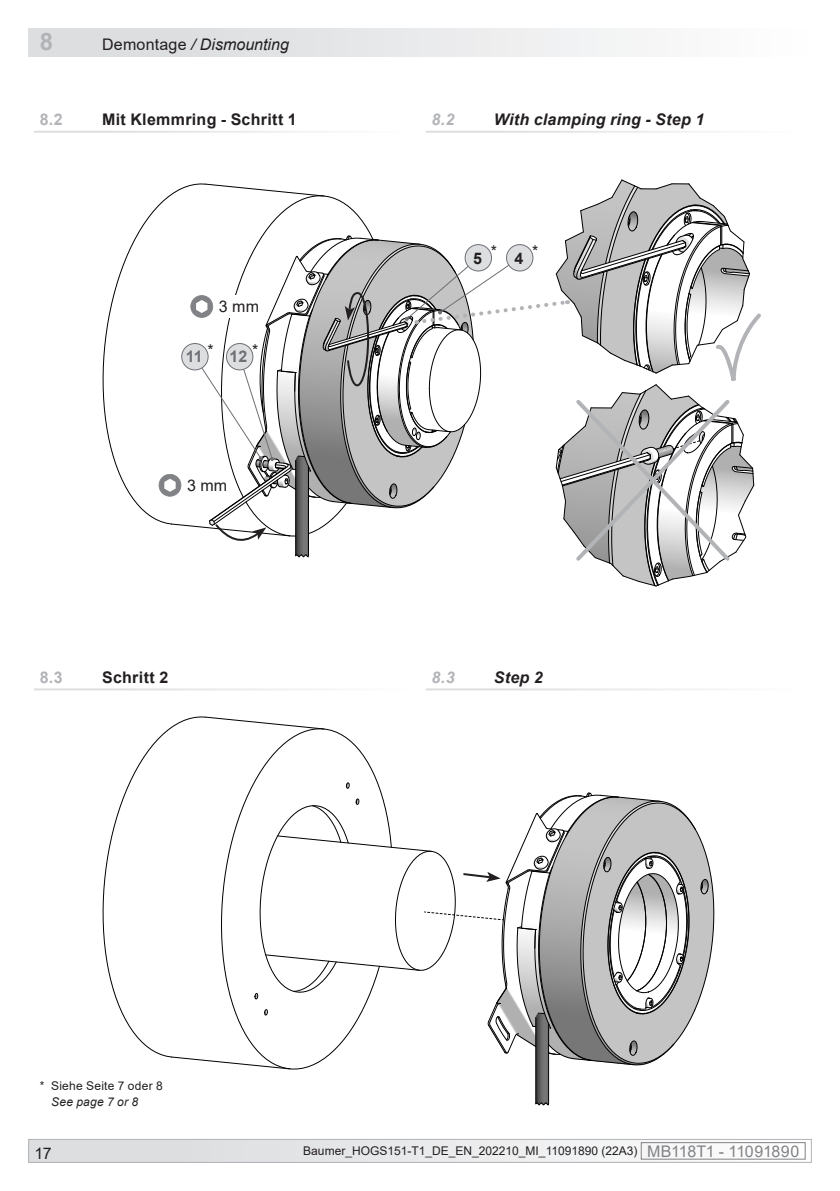
<style>
.page{position:relative;width:840px;height:1191px;background:#fff}
.page>*{position:absolute;margin:0;border:0;box-sizing:border-box;transform-origin:0 0}
.MB-Leiste_oben_links{font:700 24px "Arial";color:#b2b3b7}
.Kapitel_1-1_DE{font:700 16px "Arial";letter-spacing:.02em;color:#231f20}
.Kapitel_1-1_EN{font:italic 700 16px "Arial";letter-spacing:.015em;color:#231f20}
.MB-Leiste_oben_links-2{font:italic 16px "Arial";color:#231f20}
.DE_links{font:16px "Arial";color:#231f20}
.Kapitel_1-1_DE-2{font:700 16px "Arial";color:#b2b3b7}
.Kapitel_1-1_EN-2{font:italic 700 16px "Arial";color:#b2b3b7}
.Bezugszahl_Option{font:700 16px "Arial";color:#6d7075}
.Bezugszahl_Inhalt{font:700 16px "Arial";color:#231f20}
.t1{font:12px "Arial";color:#231f20}
.t2{font:12px/16px "Arial";letter-spacing:.02em;color:#231f20}
.s1{font-style:normal}
.s2{font-style:italic}
.s3{font-size:16px;color:#808285}
</style>
<div class="page">
<div style="left:29px;top:1139px;width:781px;height:23px;background:linear-gradient(to right,#dbdcdf,#f4f5f5)"></div>
<div style="left:640px;top:1142px;width:165px;height:17px;border:1px solid #808285"></div>
<div style="left:28px;top:1139px;width:783px;height:23px;border:1px solid #b2b3b7"></div>
<hr style="left:548px;top:1023px;width:1px;height:80px;background:#000">
<hr style="left:535px;top:1017px;width:1px;height:86px;background:#000">
<svg style="left:535px;top:1102px;width:13px;height:3px"></svg>
<div style="left:28px;top:28px;width:783px;height:29px;background:linear-gradient(to right,#d8d9db,#fdfdfd)"></div>
<svg style="left:103px;top:180px;width:658px;height:406px"></svg>
<svg style="left:103px;top:716px;width:610px;height:353px"></svg>
<p class="MB-Leiste_oben_links" style="left:40px;top:24px;width:15px">8</p>
<p class="MB-Leiste_oben_links-2" style="left:102px;top:34px;width:188px"><span class="s1">Demontage</span> / Dismounting</p>
<p class="Kapitel_1-1_DE-2" style="left:40px;top:108px;width:25px">8.2</p>
<p class="Kapitel_1-1_DE" style="left:102px;top:108px;width:196px">Mit Klemmring - Schritt 1</p>
<p class="DE_links" style="left:219px;top:296px;width:42px">3 mm</p>
<p class="DE_links" style="left:207px;top:339px;width:8px">*</p>
<p class="Bezugszahl_Option" style="left:186px;top:345px;width:18px">11</p>
<p class="DE_links" style="left:252px;top:339px;width:8px">*</p>
<p class="Bezugszahl_Option" style="left:229px;top:345px;width:19px">12</p>
<p class="DE_links" style="left:187px;top:474px;width:42px">3 mm</p>
<p class="Kapitel_1-1_DE-2" style="left:40px;top:666px;width:24px">8.3</p>
<p class="Kapitel_1-1_DE" style="left:102px;top:666px;width:68px">Schritt 2</p>
<p class="Kapitel_1-1_EN-2" style="left:431px;top:109px;width:25px">8.2</p>
<p class="Kapitel_1-1_EN" style="left:493px;top:109px;width:212px">With clamping ring - Step 1</p>
<p class="DE_links" style="left:490px;top:240px;width:8px">*</p>
<p class="DE_links" style="left:532px;top:240px;width:8px">*</p>
<p class="Bezugszahl_Inhalt" style="left:473px;top:247px;width:10px">5</p>
<p class="Bezugszahl_Inhalt" style="left:514px;top:247px;width:10px">4</p>
<p class="Kapitel_1-1_EN-2" style="left:431px;top:666px;width:25px">8.3</p>
<p class="Kapitel_1-1_EN" style="left:493px;top:666px;width:50px">Step 2</p>
<p class="t2" style="left:51px;top:1077px;width:113px;text-indent:-11px">* Siehe Seite 7 oder 8<br><span class="s2">See page 7 or 8</span></p>
<h2 class="DE_links" style="left:35px;top:1142px;width:19px">17</h2>
<p class="t1" style="left:303px;top:1143px;width:497px">Baumer_HOGS151-T1_DE_EN_202210_MI_11091890 (22A3) <span class="s3">MB118T1 - 11091890</span></p>
</div>
